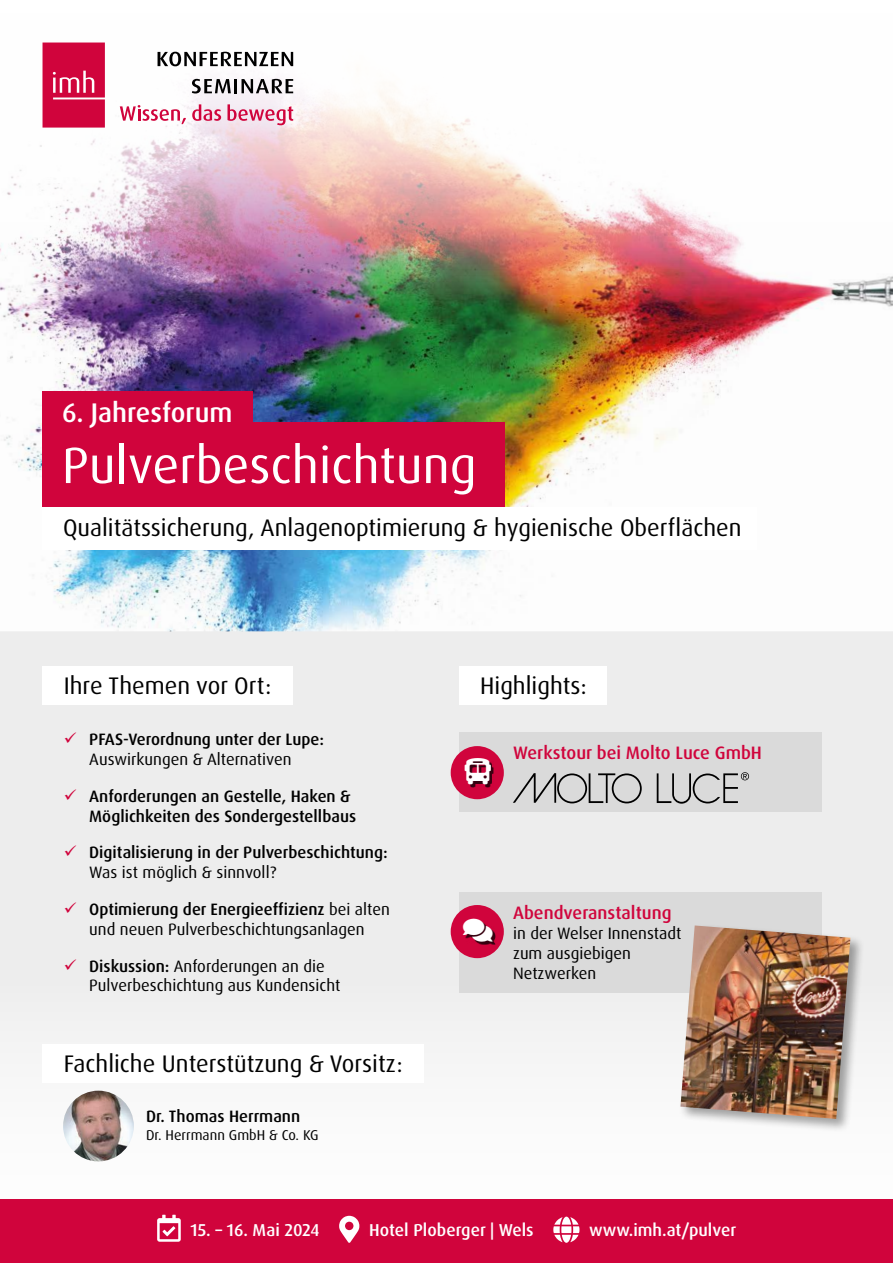
<style>
.page{position:relative;width:893px;height:1263px;background:#fff}
.page>*{position:absolute;margin:0;border:0;box-sizing:border-box;transform-origin:0 0}
.t1{font:51px "Dax Pro";color:#fff}
.t2{font:500 27px "Dax Pro";color:#fff}
.t3{font:26.25px "Font Awesome 5 Free Solid";color:#fff}
.t4{font:24px "Dax Pro";color:#000}
.t5{font:500 18px "Dax Pro";color:#d0043c}
.t6{font:500 17.25px "Dax Pro";color:#fff}
.t7{font:16.5px/19.8px "Dax Pro";color:#000}
.t8{font:500 16.5px/19.8px "Dax Pro";color:#000}
.t9{font:14.25px "Dax Pro";color:#000}
.s1{font-weight:500}
</style>
<div class="page">
<div style="left:0;top:631px;width:893px;height:632px;background:linear-gradient(to right,#f0f0f0,#f2f2f2)"></div>
<div style="left:0;top:1199px;width:893px;height:64px;background:#d0043c"></div>
<img style="left:0;top:42px;width:893px;height:589px">
<svg style="left:43px;top:43px;width:62px;height:85px;background:#d3174a"></svg>
<hr style="left:234px;top:79px;width:3px;height:14px;background:#000">
<svg style="left:242px;top:79px;width:51px;height:14px"></svg>
<svg style="left:192px;top:79px;width:39px;height:14px"></svg>
<svg style="left:158px;top:52px;width:135px;height:14px"></svg>
<svg style="left:120px;top:105px;width:66px;height:19px"></svg>
<svg style="left:192px;top:104px;width:29px;height:17px"></svg>
<svg style="left:227px;top:104px;width:66px;height:21px"></svg>
<svg style="left:157px;top:1215px;width:24px;height:27px"></svg>
<svg style="left:339px;top:1216px;width:20px;height:27px"></svg>
<svg style="left:553px;top:1216px;width:26px;height:27px"></svg>
<div style="left:43px;top:422px;width:462px;height:85px;background:#d0043c"></div>
<div style="left:43px;top:507px;width:714px;height:43px;background:#fff"></div>
<div style="left:43px;top:391px;width:210px;height:43px;background:#d0043c"></div>
<div style="left:43px;top:667px;width:250px;height:38px;background:#fff"></div>
<div style="left:43px;top:1045px;width:381px;height:38px;background:#fff"></div>
<img style="left:63px;top:1091px;width:71px;height:70px;border-radius:35px">
<div style="left:459px;top:667px;width:148px;height:38px;background:#fff"></div>
<div style="left:459px;top:732px;width:362px;height:80px;background:#dadada"></div>
<div style="left:451px;top:746px;width:53px;height:53px;background:#d0043c;border-radius:50%"></div>
<div style="left:467px;top:760px;width:26px;height:27px;background:#000;opacity:.75"></div>
<div style="left:459px;top:892px;width:362px;height:100px;background:#dadada"></div>
<div style="left:451px;top:905px;width:53px;height:53px;background:#d0043c;border-radius:50%"></div>
<div style="left:466px;top:921px;width:30px;height:24px;background:#000;opacity:.75"></div>
<div style="left:678px;top:923px;width:187px;height:210px;background:#000;opacity:.36"></div>
<img style="left:680px;top:925px;width:170px;height:194px">
<svg style="left:513px;top:773px;width:129px;height:30px"></svg>
<svg style="left:657px;top:772px;width:92px;height:32px"></svg>
<svg style="left:65px;top:732px;width:11px;height:11px"></svg>
<svg style="left:65px;top:789px;width:11px;height:11px"></svg>
<svg style="left:65px;top:845px;width:11px;height:11px"></svg>
<svg style="left:65px;top:902px;width:11px;height:11px"></svg>
<svg style="left:65px;top:959px;width:11px;height:10px"></svg>
<svg style="left:467px;top:760px;width:24px;height:24px"></svg>
<svg style="left:465px;top:920px;width:28px;height:21px"></svg>
<h2 class="t2" style="left:62px;top:396px;width:172px">6. Jahresforum</h2>
<h1 class="t1" style="left:62px;top:432px;width:416px">Pulverbeschichtung</h1>
<h3 class="t4" style="left:63px;top:512px;width:680px">Qualitätssicherung, Anlagenoptimierung &amp; hygienische Oberflächen</h3>
<h3 class="t4" style="left:64px;top:670px;width:209px">Ihre Themen vor Ort:</h3>
<p class="t8" style="left:89px;top:730px;width:236px">PFAS-Verordnung unter der Lupe:</p>
<p class="t7" style="left:89px;top:749px;width:204px">Auswirkungen &amp; Alternativen</p>
<p class="t8" style="left:89px;top:786px;width:268px">Anforderungen an Gestelle, Haken &amp;<br>Möglichkeiten des Sondergestellbaus</p>
<p class="t8" style="left:89px;top:843px;width:300px">Digitalisierung in der Pulverbeschichtung:</p>
<p class="t7" style="left:89px;top:863px;width:189px">Was ist möglich &amp; sinnvoll?</p>
<p class="t7" style="left:89px;top:899px;width:302px"><span class="s1">Optimierung der Energieeffizienz</span> bei alten und neuen Pulverbeschichtungsanlagen</p>
<p class="t7" style="left:89px;top:956px;width:253px"><span class="s1">Diskussion:</span> Anforderungen an die<br>Pulverbeschichtung aus Kundensicht</p>
<h3 class="t4" style="left:64px;top:1048px;width:340px">Fachliche Unterstützung &amp; Vorsitz:</h3>
<p class="t8" style="left:146px;top:1107px;width:156px">Dr. Thomas Herrmann</p>
<p class="t9" style="left:146px;top:1126px;width:174px">Dr. Herrmann GmbH &amp; Co. KG</p>
<h3 class="t4" style="left:480px;top:670px;width:108px">Highlights:</h3>
<h3 class="t3" style="left:465px;top:758px;width:28px">◆▲●▼</h3>
<p class="t5" style="left:513px;top:741px;width:250px">Werkstour bei Molto Luce GmbH</p>
<h3 class="t3" style="left:463px;top:917px;width:31px">□■▼▲</h3>
<p class="t5" style="left:513px;top:901px;width:160px">Abendveranstaltung</p>
<p class="t7" style="left:513px;top:923px;width:170px">in der Welser Innenstadt zum ausgiebigen<br>Netzwerken</p>
<p class="t6" style="left:191px;top:1219px;width:130px">15. – 16. Mai 2024</p>
<p class="t6" style="left:369px;top:1219px;width:166px">Hotel Ploberger | Wels</p>
<p class="t6" style="left:589px;top:1219px;width:148px">www.imh.at/pulver</p>
</div>
